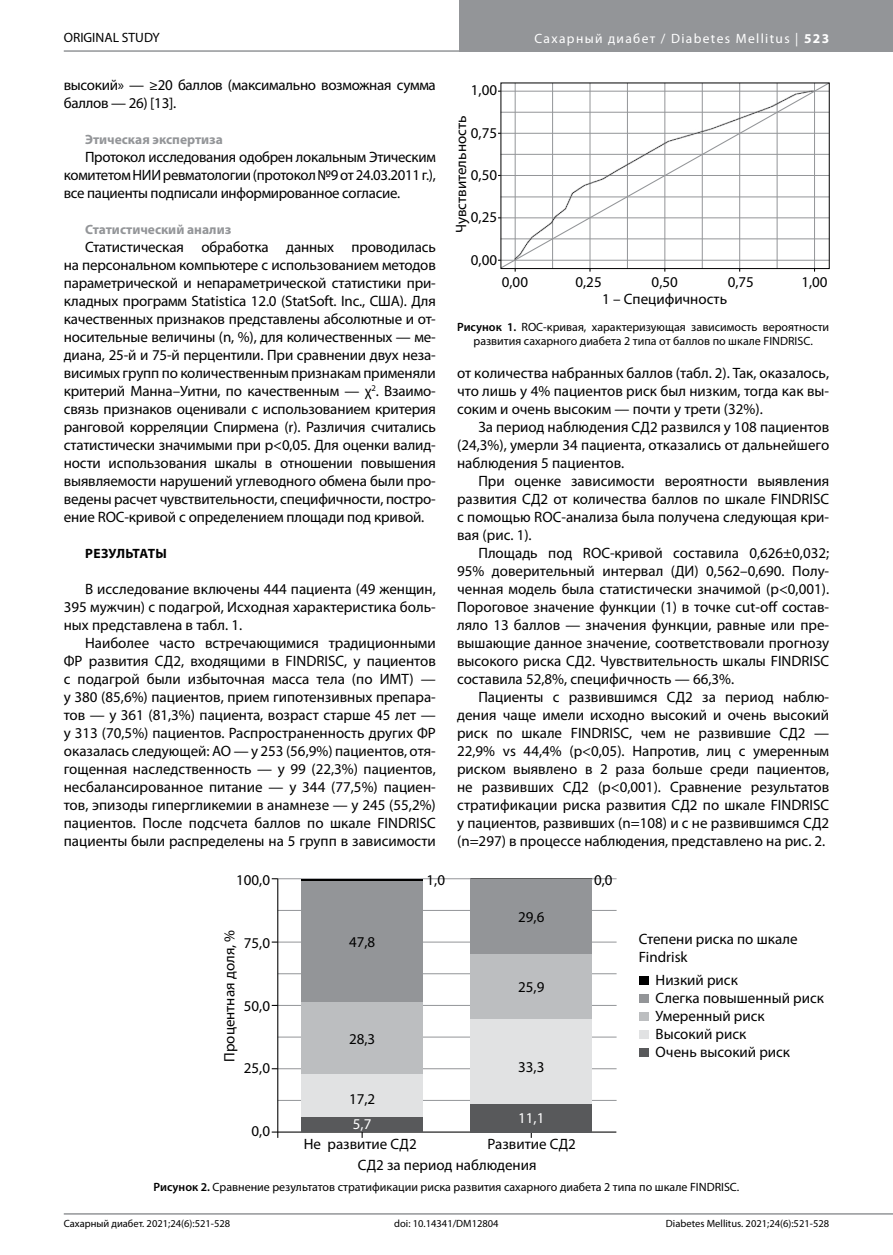
<style>
.page{position:relative;width:893px;height:1255px;background:#fff}
.page>*{position:absolute;margin:0;border:0;box-sizing:border-box;transform-origin:0 0}
.t1{font:15px/18px "Myriad Pro";color:#000;text-align:justify}
.t2{font:15px/18px "Myriad Pro";letter-spacing:-.02em;color:#000}
.t3{font:15px "Myriad Pro";color:#fff}
.t4{font:700 13.5px "Myriad Pro";color:#939598}
.t5{font:13.5px "Myriad Pro";letter-spacing:.1em;color:#fff}
.t6{font:13.5px "Myriad Pro";color:#000}
.t7{font:700 13.5px "Myriad Pro";letter-spacing:.005em;color:#000}
.t8{font:12px/14.4px "Myriad Pro";color:#000;text-align:center}
.t9{font:10.5px "Myriad Pro";color:#000}
.s1{font-weight:700}
.s2{font-weight:600}
</style>
<div class="page">
<div style="left:459px;top:0;width:434px;height:51px;background:#939598"></div>
<hr style="left:64px;top:50px;width:829px;height:2px;background:#939598">
<hr style="left:64px;top:1213px;width:829px;height:1px;background:#939598">
<img style="left:503px;top:85px;width:324px;height:182px">
<div style="left:501px;top:83px;width:328px;height:186px;border:1px solid #000"></div>
<hr style="left:278px;top:1100px;width:339px;height:1px;background:#939598">
<hr style="left:278px;top:1068px;width:339px;height:1px;background:#939598">
<hr style="left:278px;top:1036px;width:339px;height:1px;background:#939598">
<hr style="left:278px;top:1005px;width:339px;height:1px;background:#939598">
<hr style="left:278px;top:973px;width:339px;height:1px;background:#939598">
<hr style="left:278px;top:941px;width:339px;height:1px;background:#939598">
<hr style="left:278px;top:910px;width:339px;height:1px;background:#939598">
<hr style="left:278px;top:878px;width:339px;height:1px;background:#939598">
<hr style="left:277px;top:878px;width:1px;height:259px;background:#000">
<hr style="left:272px;top:1131px;width:344px;height:1px;background:#000">
<hr style="left:301px;top:878px;width:122px;height:3px;background:#000">
<hr style="left:470px;top:878px;width:122px;height:1px;background:#000">
<div style="left:301px;top:881px;width:122px;height:121px;background:#939598"></div>
<div style="left:470px;top:879px;width:122px;height:74px;background:#939598"></div>
<div style="left:301px;top:1002px;width:122px;height:72px;background:#bcbec0"></div>
<div style="left:470px;top:953px;width:122px;height:66px;background:#bcbec0"></div>
<div style="left:301px;top:1074px;width:122px;height:43px;background:#e1e2e3"></div>
<div style="left:470px;top:1019px;width:122px;height:84px;background:#e1e2e3"></div>
<div style="left:301px;top:1117px;width:122px;height:14px;background:#58595b"></div>
<div style="left:470px;top:1103px;width:122px;height:28px;background:#58595b"></div>
<div style="left:639px;top:976px;width:9px;height:8px;background:#000"></div>
<div style="left:639px;top:994px;width:9px;height:8px;background:#939598"></div>
<div style="left:639px;top:1012px;width:9px;height:8px;background:#bcbec0"></div>
<div style="left:639px;top:1030px;width:9px;height:8px;background:#e1e2e3"></div>
<div style="left:639px;top:1048px;width:9px;height:8px;background:#58595b"></div>
<p class="t6" style="left:64px;top:29px;width:98px">ORIGINAL STUDY</p>
<p class="t5" style="left:534px;top:30px;width:296px">Сахарный диабет / Diabetes Mellitus | <span class="s1">523</span></p>
<p class="t2" style="left:64px;top:76px;width:374px">высокий» — ≥20 баллов (максимально возможная сумма баллов — 26) [13].</p>
<p class="t4" style="left:85px;top:131px;width:139px">Этическая экспертиза</p>
<p class="t1" style="left:64px;top:148px;width:374px;text-indent:21px">Протокол исследования одобрен локальным Этическим комитетом НИИ ревматологии (протокол №9 от 24.03.2011 г.), все пациенты подписали информированное согласие.</p>
<p class="t4" style="left:85px;top:221px;width:148px">Статистический анализ</p>
<p class="t1" style="left:64px;top:238px;width:374px;text-indent:21px">Статистическая обработка данных проводилась на персональном компьютере с использованием методов параметрической и непараметрической статистики при&shy;кладных программ Statistica 12.0 (StatSoft. Inc., США). Для качественных признаков представлены абсолютные и от&shy;носительные величины (n, %), для количественных — ме&shy;диана, 25-й и 75-й перцентили. При сравнении двух неза&shy;висимых групп по количественным признакам применяли критерий Манна–Уитни, по качественным — χ<sup>2</sup>. Взаимо&shy;связь признаков оценивали с использованием критерия ранговой корреляции Спирмена (r). Различия считались статистически значимыми при р&lt;0,05. Для оценки валид&shy;ности использования шкалы в отношении повышения выявляемости нарушений углеводного обмена были про&shy;ведены расчет чувствительности, специфичности, постро&shy;ение ROC-кривой с определением площади под кривой.</p>
<p class="t7" style="left:85px;top:545px;width:83px">РЕЗУЛЬТАТЫ</p>
<p class="t1" style="left:64px;top:580px;width:374px;text-indent:21px">В исследование включены 444 пациента (49 женщин, 395 мужчин) c подагрой, Исходная характеристика боль&shy;ных представлена в табл. 1.</p>
<p class="t1" style="left:64px;top:634px;width:374px;text-indent:21px">Наиболее часто встречающимися традиционными ФР развития СД2, входящими в FINDRISС, у пациентов с подагрой были избыточная масса тела (по ИМТ) — у 380 (85,6%) пациентов, прием гипотензивных препара&shy;тов — у 361 (81,3%) пациента, возраст старше 45 лет — у 313 (70,5%) пациентов. Распространенность других ФР оказалась следующей: АО — у 253 (56,9%) пациентов, отя&shy;гощенная наследственность — у 99 (22,3%) пациентов, несбалансированное питание — у 344 (77,5%) пациен&shy;тов, эпизоды гипергликемии в анамнезе — у 245 (55,2%) пациентов. После подсчета баллов по шкале FINDRISС пациенты были распределены на 5 групп в зависимости</p>
<p class="t1" style="left:471px;top:81px;width:28px">1,00</p>
<p class="t1" style="left:471px;top:123px;width:28px">0,75</p>
<p class="t1" style="left:471px;top:166px;width:28px">0,50</p>
<p class="t1" style="left:471px;top:208px;width:28px">0,25</p>
<p class="t1" style="left:471px;top:250px;width:28px">0,00</p>
<p class="t1" style="left:452px;top:233px;width:119px;rotate:-90deg">Чувствительность</p>
<p class="t1" style="left:502px;top:272px;width:28px">0,00</p>
<p class="t1" style="left:575px;top:272px;width:28px">0,25</p>
<p class="t1" style="left:652px;top:272px;width:28px">0,50</p>
<p class="t1" style="left:728px;top:272px;width:28px">0,75</p>
<p class="t1" style="left:801px;top:272px;width:28px">1,00</p>
<p class="t1" style="left:602px;top:290px;width:126px">1 – Специфичность</p>
<p class="t8" style="left:457px;top:319px;width:374px"><span class="s2">Рисунок 1.</span> ROC-кривая, характеризующая зависимость вероятности развития сахарного диабета 2 типа от баллов по шкале FINDRISС.</p>
<p class="t1" style="left:457px;top:364px;width:374px">от количества набранных баллов (табл. 2). Так, оказалось, что лишь у 4% пациентов риск был низким, тогда как вы&shy;соким и очень высоким — почти у трети (32%).</p>
<p class="t1" style="left:457px;top:418px;width:374px;text-indent:21px">За период наблюдения СД2 развился у 108 пациентов (24,3%), умерли 34 пациента, отказались от дальнейшего наблюдения 5 пациентов.</p>
<p class="t1" style="left:457px;top:472px;width:374px;text-indent:21px">При оценке зависимости вероятности выявления развития СД2 от количества баллов по шкалe FINDRISС с помощью ROC-анализа была получена следующая кри&shy;вая (рис. 1).</p>
<p class="t1" style="left:457px;top:544px;width:374px;text-indent:21px">Площадь под ROC-кривой составила 0,626±0,032; 95% доверительный интервал (ДИ) 0,562–0,690. Полу&shy;ченная модель была статистически значимой (p&lt;0,001).<br>Пороговое значение функции (1) в точке cut-off состав&shy;ляло 13 баллов — значения функции, равные или пре&shy;вышающие данное значение, соответствовали прогнозу высокого риска СД2. Чувствительность шкалы FINDRISС составила 52,8%, специфичность — 66,3%.</p>
<p class="t1" style="left:457px;top:688px;width:374px;text-indent:21px">Пациенты с развившимся СД2 за период наблю&shy;дения чаще имели исходно высокий и очень высокий риск по шкале FINDRISС, чем не развившие СД2 — 22,9% vs 44,4% (p&lt;0,05). Напротив, лиц с умеренным риском выявлено в 2 раза больше среди пациентов, не развивших СД2 (p&lt;0,001). Сравнение результатов стратификации риска развития СД2 по шкале FINDRISС у пациентов, развивших (n=108) и с не развившимся СД2 (n=297) в процессе наблюдения, представлено на рис. 2.</p>
<p class="t1" style="left:236px;top:871px;width:35px">100,0</p>
<p class="t1" style="left:220px;top:1061px;width:133px;rotate:-90deg">Процентная доля, %</p>
<p class="t1" style="left:244px;top:933px;width:28px">75,0</p>
<p class="t1" style="left:244px;top:996px;width:28px">50,0</p>
<p class="t1" style="left:244px;top:1058px;width:28px">25,0</p>
<p class="t1" style="left:252px;top:1121px;width:20px">0,0</p>
<p class="t1" style="left:427px;top:870px;width:20px">1,0</p>
<p class="t1" style="left:594px;top:870px;width:20px">0,0</p>
<p class="t1" style="left:349px;top:932px;width:28px">47,8</p>
<p class="t1" style="left:349px;top:1029px;width:28px">28,3</p>
<p class="t1" style="left:349px;top:1089px;width:28px">17,2</p>
<p class="t3" style="left:353px;top:1114px;width:20px">5,7</p>
<p class="t1" style="left:518px;top:907px;width:28px">29,6</p>
<p class="t1" style="left:518px;top:978px;width:28px">25,9</p>
<p class="t1" style="left:518px;top:1057px;width:28px">33,3</p>
<p class="t3" style="left:518px;top:1108px;width:28px">11,1</p>
<p class="t1" style="left:304px;top:1134px;width:114px">Не развитие СД2</p>
<p class="t1" style="left:488px;top:1134px;width:90px">Развитие СД2</p>
<p class="t1" style="left:358px;top:1155px;width:180px">СД2 за период наблюдения</p>
<p class="t1" style="left:639px;top:929px;width:160px">Степени риска по шкале<br>Findrisk</p>
<p class="t1" style="left:656px;top:970px;width:170px;text-align:left">Низкий риск<br>Слегка повышенный риск<br>Умеренный риск<br>Высокий риск<br>Очень высокий риск</p>
<p class="t8" style="left:154px;top:1179px;width:587px"><span class="s2">Рисунок 2.</span> Сравнение результатов стратификации риска развития сахарного диабета 2 типа по шкале FINDRISС.</p>
<p class="t9" style="left:64px;top:1216px;width:168px">Сахарный диабет. 2021;24(6):521-528</p>
<p class="t9" style="left:394px;top:1216px;width:106px">doi: 10.14341/DM12804</p>
<p class="t9" style="left:666px;top:1216px;width:165px">Diabetes Mellitus. 2021;24(6):521-528</p>
</div>
